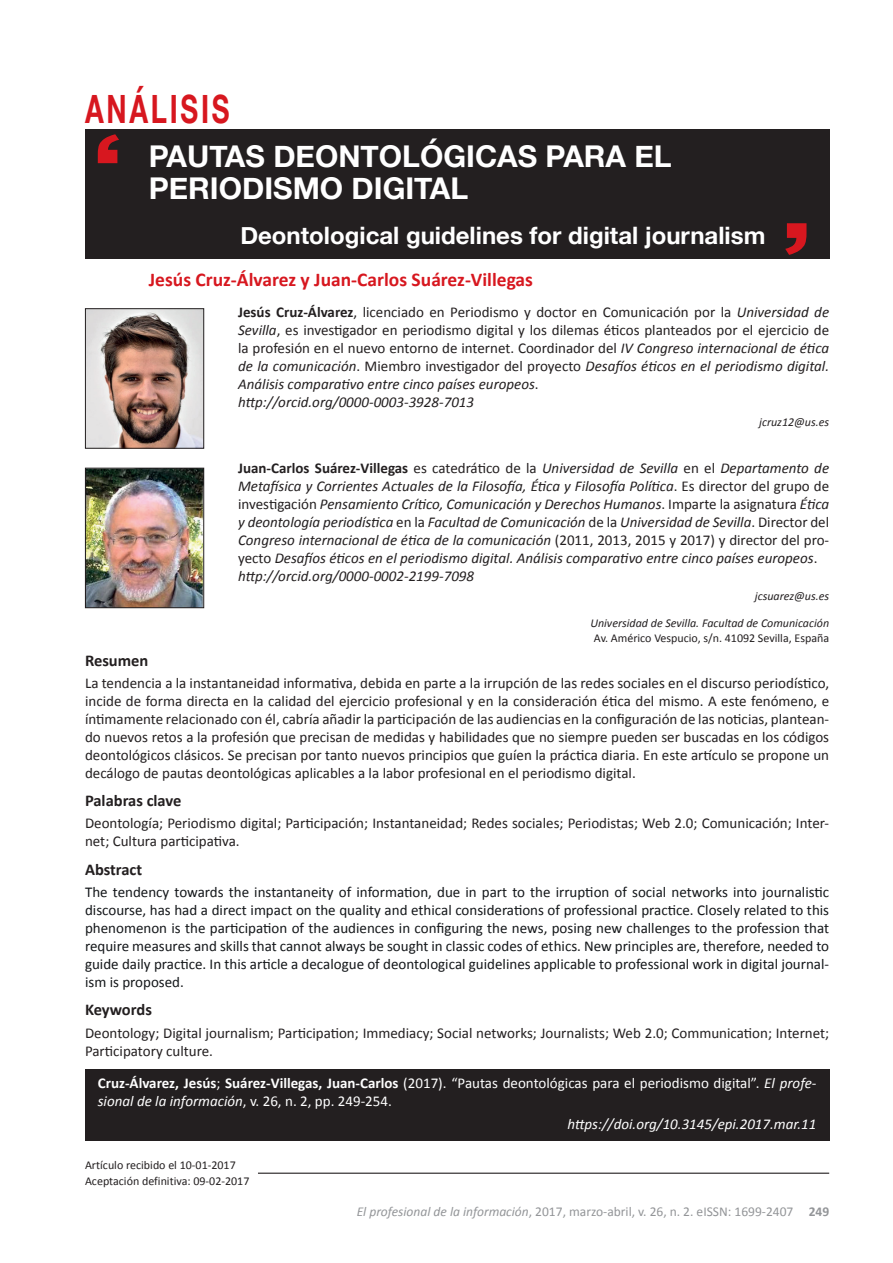
<style>
.page{position:relative;width:893px;height:1263px;background:#fff}
.page>*{position:absolute;margin:0;border:0;box-sizing:border-box;transform-origin:0 0}
.t1{font:700 39px "Helvetica Neue";letter-spacing:.1em;color:#d7171f;scale:.7 1}
.t2{font:700 30px/31.5px "Helvetica Neue";color:#fff}
.t3{font:700 24px "Helvetica Neue";color:#fff}
.t4{font:700 19.5px "Calibri";color:#d7171f}
.t5{font:700 16.5px "Calibri";color:#231f20}
.t6{font:15px/18px "Calibri";color:#231f20}
.t7{font:15px/18px "Calibri";color:#14171a;text-align:justify}
.t8{font:italic 15px/18px "Calibri";color:#231f20}
.t9{font:15px/18px "Calibri";color:#fff}
.t10{font:italic 15px "Calibri";color:#fff}
.t11{font:13.5px "Calibri";color:#939598}
.t12{font:12px/15.6px "Calibri";color:#231f20}
.t13{font:italic 12px "Calibri";color:#231f20}
.s1{font-weight:700}
.s2{font-style:italic}
.s3{font-weight:700;font-style:normal}
.s4{font-style:normal}
</style>
<div class="page">
<div style="left:85px;top:1069px;width:744px;height:71px;background:#231f20"></div>
<div style="left:85px;top:130px;width:744px;height:129px;background:#231f20"></div>
<svg style="left:785px;top:223px;width:21px;height:32px"></svg>
<svg style="left:98px;top:134px;width:21px;height:29px"></svg>
<img style="left:87px;top:310px;width:115px;height:137px">
<div style="left:85px;top:308px;width:119px;height:141px;border:1px solid #231f20"></div>
<img style="left:87px;top:470px;width:115px;height:136px">
<div style="left:85px;top:468px;width:119px;height:140px;border:1px solid #231f20"></div>
<hr style="left:258px;top:1172px;width:571px;height:2px;background:#231f20">
<h1 class="t1" style="left:85px;top:79px;width:208px">ANÁLISIS</h1>
<h2 class="t2" style="left:149px;top:142px;width:524px">PAUTAS DEONTOLÓGICAS PARA EL<br>PERIODISMO DIGITAL</h2>
<h3 class="t3" style="left:240px;top:216px;width:526px">Deontological guidelines for digital journalism</h3>
<h3 class="t4" style="left:149px;top:267px;width:386px">Jesús Cruz-Álvarez y Juan-Carlos Suárez-Villegas</h3>
<p class="t6" style="left:238px;top:303px;width:593px"><span class="s1">Jesús Cruz-Álvarez</span>, licenciado en Periodismo y doctor en Comunicación por la <span class="s2">Universidad de Sevilla</span>, es investigador en periodismo digital y los dilemas éticos planteados por el ejercicio de la profesión en el nuevo entorno de internet. Coordinador del <span class="s2">IV Congreso internacional de ética de la comunicación</span>. Miembro investigador del proyecto <span class="s2">Desafíos éticos en el periodismo digital.<br>Análisis comparativo entre cinco países europeos</span>.<br><span class="s2">http://orcid.org/0000-0003-3928-7013</span></p>
<p class="t13" style="left:759px;top:413px;width:72px">jcruz12@us.es</p>
<p class="t8" style="left:238px;top:459px;width:593px"><span class="s3">Juan-Carlos Suárez-Villegas</span> <span class="s4">es catedrático de la</span> Universidad de Sevilla <span class="s4">en el</span> Departamento de Metafísica y Corrientes Actuales de la Filosofía, Ética y Filosofía Política<span class="s4">. Es director del grupo de investigación</span> Pensamiento Crítico, Comunicación y Derechos Humanos<span class="s4">. Imparte la asignatura</span> Ética y deontología periodística <span class="s4">en la</span> Facultad de Comunicación <span class="s4">de la</span> Universidad de Sevilla<span class="s4">. Director del </span>Congreso internacional de ética de la comunicación <span class="s4">(2011, 2013, 2015 y 2017) y director del pro&shy;yecto</span> Desafíos éticos en el periodismo digital. Análisis comparativo entre cinco países europeos<span class="s4">. </span>http://orcid.org/0000-0002-2199-7098</p>
<p class="t13" style="left:755px;top:588px;width:76px">jcsuarez@us.es</p>
<p class="t13" style="left:590px;top:615px;width:240px">Universidad de Sevilla. Facultad de Comunicación</p>
<p class="t12" style="left:594px;top:630px;width:237px">Av. Américo Vespucio, s/n. 41092 Sevilla, España</p>
<p class="t5" style="left:85px;top:650px;width:65px">Resumen</p>
<p class="t6" style="left:85px;top:674px;width:746px;text-align:justify">La tendencia a la instantaneidad informativa, debida en parte a la irrupción de las redes sociales en el discurso periodístico, incide de forma directa en la calidad del ejercicio profesional y en la consideración ética del mismo. A este fenómeno, e íntimamente relacionado con él, cabría añadir la participación de las audiencias en la configuración de las noticias, plantean&shy;do nuevos retos a la profesión que precisan de medidas y habilidades que no siempre pueden ser buscadas en los códigos deontológicos clásicos. Se precisan por tanto nuevos principios que guíen la práctica diaria. En este artículo se propone un decálogo de pautas deontológicas aplicables a la labor profesional en el periodismo digital.</p>
<p class="t5" style="left:85px;top:790px;width:98px">Palabras clave</p>
<p class="t6" style="left:85px;top:814px;width:746px">Deontología; Periodismo digital; Participación; Instantaneidad; Redes sociales; Periodistas; Web 2.0; Comunicación; Inter&shy;net; Cultura participativa.</p>
<p class="t5" style="left:85px;top:859px;width:59px">Abstract</p>
<p class="t7" style="left:85px;top:883px;width:746px">The tendency towards the instantaneity of information, due in part to the irruption of social networks into journalistic discourse, has had a direct impact on the quality and ethical considerations of professional practice. Closely related to this phenomenon is the participation of the audiences in configuring the news, posing new challenges to the profession that require measures and skills that cannot always be sought in classic codes of ethics. New principles are, therefore, needed to guide daily practice. In this article a decalogue of deontological guidelines applicable to professional work in digital journal&shy;ism is proposed.</p>
<p class="t5" style="left:85px;top:999px;width:68px">Keywords</p>
<p class="t6" style="left:85px;top:1024px;width:746px">Deontology; Digital journalism; Participation; Immediacy; Social networks; Journalists; Web 2.0; Communication; Internet;<br>Participatory culture.</p>
<p class="t9" style="left:98px;top:1074px;width:720px"><span class="s1">Cruz-Álvarez, Jesús</span>; <span class="s1">Suárez-Villegas, Juan-Carlos</span> (2017). “Pautas deontológicas para el periodismo digital”. <span class="s2">El profe&shy;sional de la información</span>, v. 26, n. 2, pp. 249-254.</p>
<p class="t10" style="left:567px;top:1113px;width:250px">https://doi.org/10.3145/epi.2017.mar.11</p>
<p class="t12" style="left:85px;top:1158px;width:166px">Artículo recibido el 10-01-2017<br>Aceptación definitiva: 09-02-2017</p>
<p class="t11" style="left:357px;top:1203px;width:474px"><span class="s2">El profesional de la información</span>, 2017, marzo-abril, v. 26, n. 2. eISSN: 1699-2407 <span class="s1">249</span></p>
</div>
